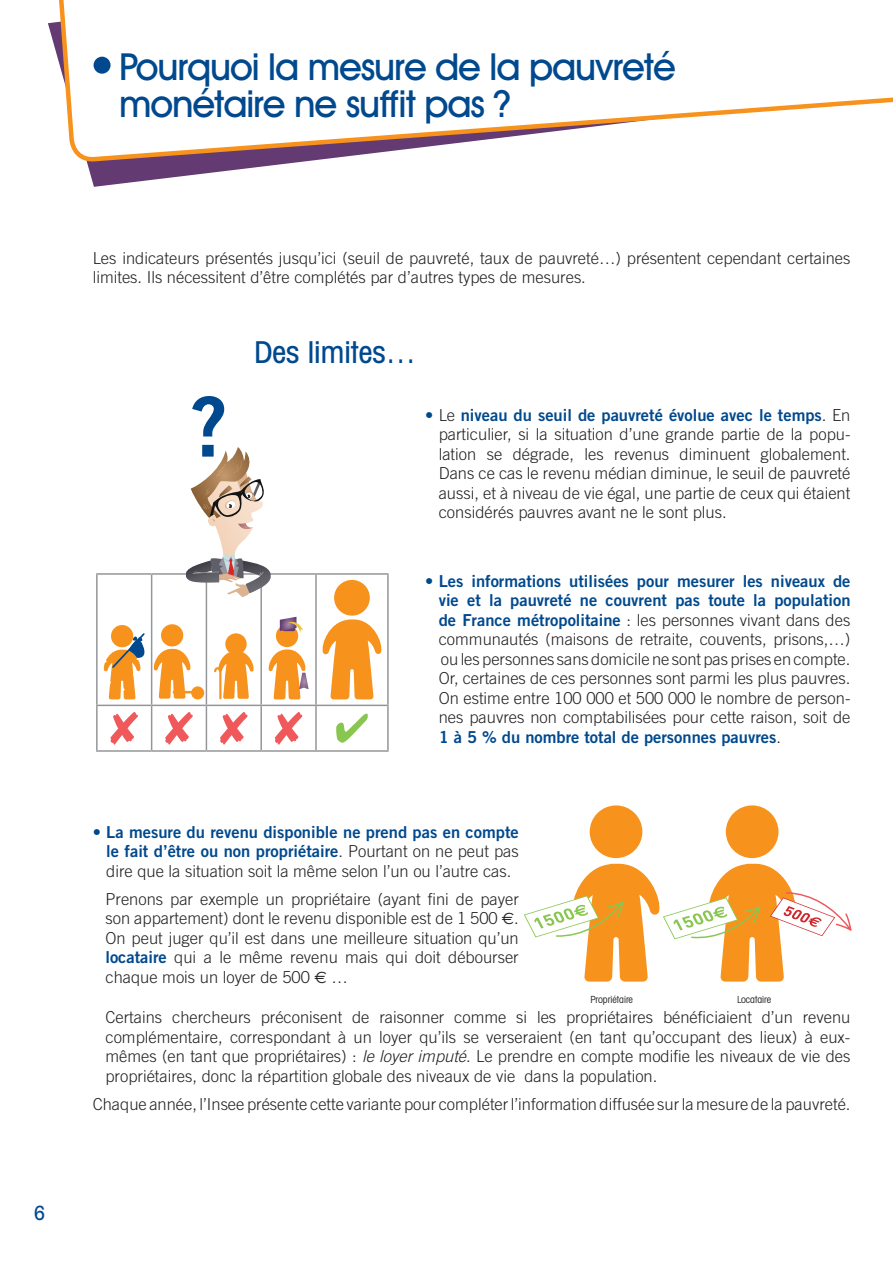
<style>
.page{position:relative;width:893px;height:1263px;background:#fff}
.page>*{position:absolute;margin:0;border:0;box-sizing:border-box;transform-origin:0 0}
.t1{font:82.8px "Trade Gothic Bold Two";color:#01498e}
.t2{font:500 37.5px/37.5px "Avant Garde IT Cby BT";letter-spacing:-.03em;color:#01498e}
.t3{font:500 condensed 30px "Avant Garde IT Cby BT";color:#01498e}
.t4{font:500 condensed 19.5px "Avant Garde IT Cby BT";color:#01498e}
.t5{font:300 16.5px/19.5px "Trade Gothic";color:#231f20;text-align:justify}
.t6{font:16.5px/19.5px "Trade Gothic Bold Two";color:#01498e;text-align:right}
.t7{font:condensed 9.75px "Avant Garde IT Cby BT";color:#231f20}
.s1{font-family:"Trade Gothic";font-weight:300}
.s2{font-family:"Trade Gothic";font-weight:300;color:#231f20}
.s3{font-family:"Trade Gothic Bold Two";font-weight:400;color:#01498e}
.s4{font-family:"Euro Sans";font-weight:400}
.s5{font-style:italic}
</style>
<div class="page">
<svg style="left:51px;top:0;width:842px;height:187px"></svg>
<div style="left:94px;top:57px;width:17px;height:17px;background:#01498e;border-radius:50%"></div>
<hr style="left:96px;top:573px;width:56px;height:2px;background:#939598">
<hr style="left:96px;top:575px;width:2px;height:130px;background:#939598">
<hr style="left:152px;top:573px;width:54px;height:2px;background:#939598">
<hr style="left:151px;top:575px;width:1px;height:130px;background:#939598">
<hr style="left:206px;top:575px;width:1px;height:130px;background:#939598">
<hr style="left:261px;top:573px;width:55px;height:2px;background:#939598">
<hr style="left:260px;top:575px;width:2px;height:130px;background:#939598">
<hr style="left:316px;top:573px;width:73px;height:2px;background:#939598">
<hr style="left:315px;top:575px;width:2px;height:130px;background:#939598">
<hr style="left:387px;top:575px;width:2px;height:130px;background:#939598">
<hr style="left:96px;top:705px;width:56px;height:1px;background:#939598">
<hr style="left:96px;top:706px;width:2px;height:44px;background:#939598">
<hr style="left:152px;top:705px;width:54px;height:1px;background:#939598">
<hr style="left:151px;top:706px;width:1px;height:44px;background:#939598">
<hr style="left:206px;top:705px;width:55px;height:1px;background:#939598">
<hr style="left:206px;top:706px;width:1px;height:44px;background:#939598">
<hr style="left:261px;top:705px;width:55px;height:1px;background:#939598">
<hr style="left:260px;top:706px;width:2px;height:44px;background:#939598">
<hr style="left:316px;top:705px;width:73px;height:1px;background:#939598">
<hr style="left:315px;top:706px;width:2px;height:44px;background:#939598">
<hr style="left:387px;top:706px;width:2px;height:44px;background:#939598">
<hr style="left:96px;top:750px;width:56px;height:2px;background:#939598">
<hr style="left:152px;top:750px;width:54px;height:2px;background:#939598">
<hr style="left:206px;top:750px;width:55px;height:2px;background:#939598">
<hr style="left:261px;top:750px;width:55px;height:2px;background:#939598">
<hr style="left:316px;top:750px;width:73px;height:2px;background:#939598">
<div style="left:111px;top:625px;width:22px;height:22px;background:#f7931d;border-radius:50%"></div>
<svg style="left:104px;top:632px;width:41px;height:67px"></svg>
<div style="left:161px;top:624px;width:22px;height:22px;background:#f7931d;border-radius:50%"></div>
<svg style="left:153px;top:649px;width:39px;height:50px"></svg>
<hr style="left:173px;top:691px;width:28px;height:2px;background:#f7931d">
<div style="left:191px;top:686px;width:13px;height:13px;background:#f7931d;border-radius:50%"></div>
<div style="left:225px;top:633px;width:22px;height:22px;background:#f7931d;border-radius:50%"></div>
<svg style="left:214px;top:651px;width:40px;height:49px"></svg>
<div style="left:276px;top:625px;width:22px;height:22px;background:#f7931d;border-radius:50%"></div>
<svg style="left:280px;top:617px;width:23px;height:17px"></svg>
<svg style="left:268px;top:649px;width:41px;height:50px"></svg>
<div style="left:334px;top:580px;width:36px;height:36px;background:#f7931d;border-radius:50%"></div>
<svg style="left:322px;top:619px;width:60px;height:80px"></svg>
<svg style="left:110px;top:712px;width:28px;height:32px"></svg>
<svg style="left:165px;top:712px;width:28px;height:32px"></svg>
<svg style="left:220px;top:712px;width:28px;height:32px"></svg>
<svg style="left:275px;top:712px;width:27px;height:32px"></svg>
<svg style="left:336px;top:714px;width:32px;height:29px"></svg>
<svg style="left:186px;top:447px;width:85px;height:150px"></svg>
<div style="left:590px;top:805px;width:52px;height:53px;background:#f7931d;border-radius:50%"></div>
<div style="left:726px;top:805px;width:52px;height:53px;background:#f7931d;border-radius:50%"></div>
<svg style="left:524px;top:864px;width:328px;height:117px"></svg>
<h2 class="t2" style="left:119px;top:47px;width:558px">Pourquoi la mesure de la pauvreté monétaire ne suffit pas ?</h2>
<p class="t4" style="left:34px;top:1202px;width:12px">6</p>
<p class="t5" style="left:93px;top:248px;width:759px">Les indicateurs présentés jusqu’ici (seuil de pauvreté, taux de pauvreté…) présentent cependant certaines limites. Ils nécessitent d’être complétés par d’autres types de mesures.</p>
<h1 class="t1" style="left:191px;top:376px;width:38px">?</h1>
<h3 class="t3" style="left:254px;top:334px;width:163px">Des limites…</h3>
<p class="t6" style="left:425px;top:405px;width:427px"><span class="s1">•</span> <span class="s2">Le</span> niveau du seuil de pauvreté évolue avec le temps<span class="s2">. En</span></p>
<p class="t5" style="left:439px;top:424px;width:413px">particulier, si la situation d’une grande partie de la popu&shy;lation se dégrade, les revenus diminuent globalement.<br>Dans ce cas le revenu médian diminue, le seuil de pauvreté aussi, et à niveau de vie égal, une partie de ceux qui étaient considérés pauvres avant ne le sont plus.</p>
<p class="t6" style="left:425px;top:571px;width:427px"><span class="s1">•</span> Les informations utilisées pour mesurer les niveaux de vie et la pauvreté ne couvrent pas toute la population</p>
<p class="t5" style="left:439px;top:610px;width:413px"><span class="s3">de France métropolitaine</span> : les personnes vivant dans des communautés (maisons de retraite, couvents, prisons,…) ou les personnes sans domicile ne sont pas prises en compte.<br>Or, certaines de ces personnes sont parmi les plus pauvres.<br>On estime entre 100 000 et 500 000 le nombre de person&shy;nes pauvres non comptabilisées pour cette raison, soit de</p>
<p class="t6" style="left:439px;top:727px;width:344px">1 à 5 % du nombre total de personnes pauvres<span class="s2">.</span></p>
<p class="t6" style="left:93px;top:822px;width:428px"><span class="s1">•</span> La mesure du revenu disponible ne prend pas en compte le fait d’être ou non propriétaire<span class="s2">. Pourtant on ne peut pas</span></p>
<p class="t5" style="left:105px;top:856px;width:415px;line-height:28px">dire que la situation soit la même selon l’un ou l’autre cas.<br>Prenons par exemple un propriétaire (ayant fini de payer</p>
<p class="t5" style="left:105px;top:908px;width:415px">son appartement) dont le revenu disponible est de 1 500 <span class="s4">€</span>.<br>On peut juger qu’il est dans une meilleure situation qu’un <span class="s3">locataire</span> qui a le même revenu mais qui doit débourser chaque mois un loyer de 500 <span class="s4">€</span> …</p>
<p class="t5" style="left:105px;top:1008px;width:746px">Certains chercheurs préconisent de raisonner comme si les propriétaires bénéficiaient d’un revenu complémentaire, correspondant à un loyer qu’ils se verseraient (en tant qu’occupant des lieux) à eux&shy;mêmes (en tant que propriétaires) : <span class="s5">le loyer imputé</span>. Le prendre en compte modifie les niveaux de vie des propriétaires, donc la répartition globale des niveaux de vie dans la population.</p>
<p class="t5" style="left:93px;top:1094px;width:759px">Chaque année, l’Insee présente cette variante pour compléter l’information diffusée sur la mesure de la pauvreté.</p>
<p class="t7" style="left:590px;top:994px;width:44px">Propriétaire</p>
<p class="t7" style="left:737px;top:994px;width:35px">Locataire</p>
</div>
